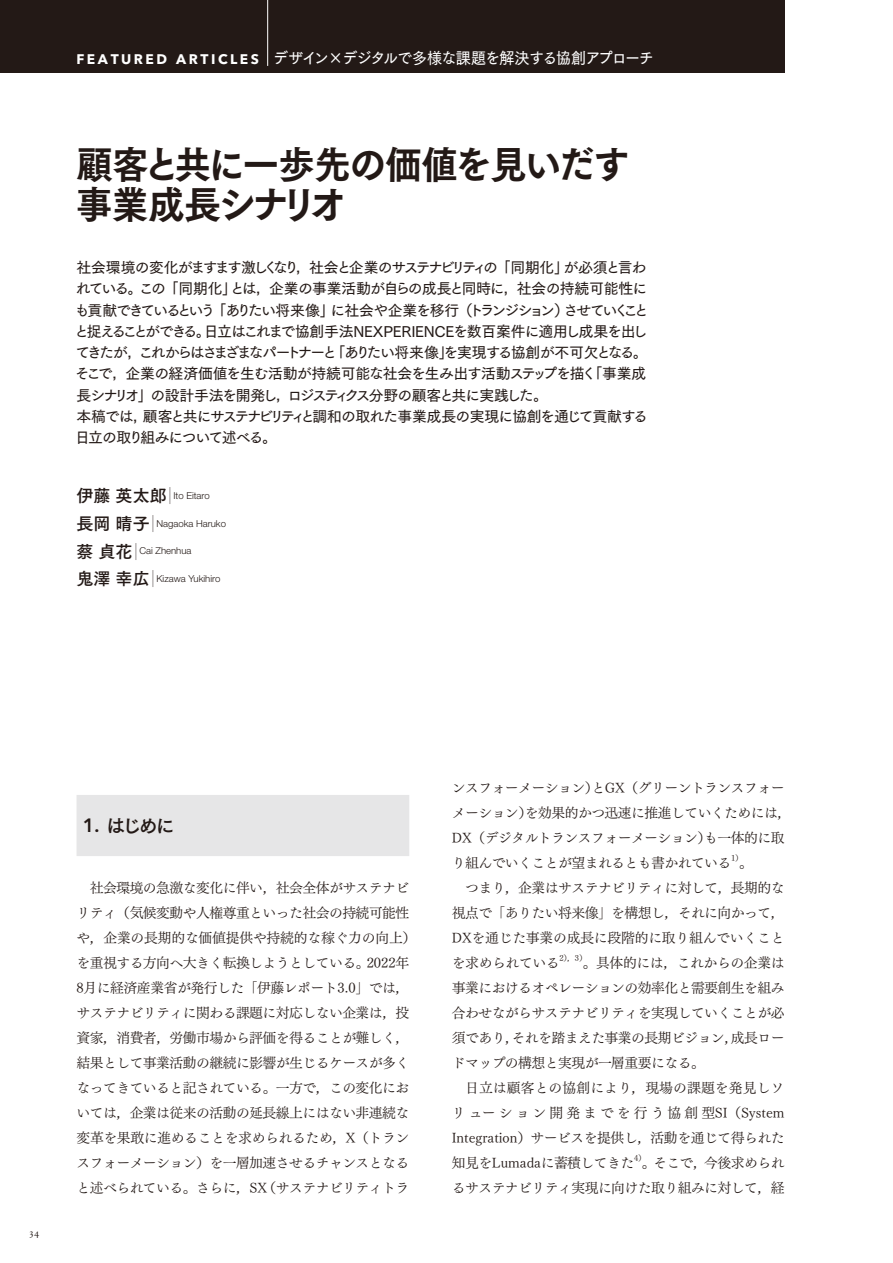
<style>
.page{position:relative;width:893px;height:1263px;background:#fff}
.page>*{position:absolute;margin:0;border:0;box-sizing:border-box;transform-origin:0 0}
.t1{font:38.25px/40.3px "Tsuku Go Pro E";letter-spacing:-.035em;color:#231916;scale:.95 1}
.t2{font:19.2px "Tsuku Go Pro B";color:#231916}
.t3{font:15.9px "Tsuku Go Pro D";letter-spacing:-.07em;color:#fff;scale:.95 1}
.t4{font:14.85px/21.3px "Tsuku Go Pro D";letter-spacing:-.08em;color:#231916}
.t5{font:13.8px/25px "Tsuku Min Pro R";letter-spacing:-.04em;color:#231916;text-align:justify}
.t6{font:13.8px "Tsuku Min Pro R";letter-spacing:-.015em;color:#231916}
.t7{font:10.65px "Adobe Garamond Pro";color:#231916}
.t8{font:300 9.6px "Helvetica Neue LT Std";color:#231916}
.t9{font:8.1px "Tsuku Min Pro R";color:#231916}
.s1{font-family:"Avenir Next LT Pro";font-weight:700;font-size:13.8px}
.s2{font-family:"Tsuku Go Pro B";font-weight:400;font-size:16.95px}
.s3{font-family:"Avenir Next LT Pro";font-weight:600}
</style>
<div class="page">
<div style="left:0;top:0;width:784px;height:72px;background:#231916"></div>
<hr style="left:267px;top:0;width:1px;height:66px;background:#fff">
<div style="left:77px;top:795px;width:332px;height:61px;background:#e6e6e7"></div>
<p class="t3" style="left:76px;top:45px;width:610px"><span class="s1">F E A T U R E D A R T I C L E S</span> デザイン×デジタルで多様な課題を解決する協創アプローチ</p>
<h1 class="t1" style="left:76px;top:140px;width:584px">顧客と共に一歩先の価値を見いだす事業成長シナリオ</h1>
<p class="t4" style="left:74px;top:255px;width:576px">社会環境の変化がますます激しくなり，社会と企業のサステナビリティの「同期化」が必須と言われている。この「同期化」とは，企業の事業活動が自らの成長と同時に，社会の持続可能性にも貢献できているという「ありたい将来像」に社会や企業を移行（トランジション）させていくことと捉えることができる。日立はこれまで協創手法NEXPERIENCEを数百案件に適用し成果を出してきたが，これからはさまざまなパートナーと「ありたい将来像」を実現する協創が不可欠となる。そこで，企業の経済価値を生む活動が持続可能な社会を生み出す活動ステップを描く「事業成長シナリオ」の設計手法を開発し，ロジスティクス分野の顧客と共に実践した。<br>本稿では，顧客と共にサステナビリティと調和の取れた事業成長の実現に協創を通じて貢献する日立の取り組みについて述べる。</p>
<p class="t8" style="left:77px;top:490px;width:135px"><span class="s2">伊藤 英太郎｜</span> Ito Eitaro</p>
<p class="t8" style="left:77px;top:517px;width:151px"><span class="s2">長岡 晴子｜</span> Nagaoka Haruko</p>
<p class="t8" style="left:77px;top:545px;width:116px"><span class="s2">蔡 貞花｜</span> Cai Zhenhua</p>
<p class="t8" style="left:77px;top:573px;width:145px"><span class="s2">鬼澤 幸広｜</span> Kizawa Yukihiro</p>
<p class="t7" style="left:30px;top:1226px;width:11px">34</p>
<h2 class="t2" style="left:83px;top:809px;width:94px"><span class="s3">1.</span> はじめに</h2>
<p class="t5" style="left:77px;top:873px;width:341px;text-align:center">社会環境の急激な変化に伴い，社会全体がサステナビ<br>リティ（気候変動や人権尊重といった社会の持続可能性や，企業の長期的な価値提供や持続的な稼ぐ力の向上）を重視する方向へ大きく転換しようとしている。2022年<br>8月に経済産業省が発行した「伊藤レポート3.0」では，サステナビリティに関わる課題に対応しない企業は，投資家，消費者，労働市場から評価を得ることが難しく，結果として事業活動の継続に影響が生じるケースが多くなってきていると記されている。一方で，この変化においては，企業は従来の活動の延長線上にはない非連続な変革を果敢に進めることを求められるため，X（トランスフォーメーション）を一層加速させるチャンスとなると述べられている。さらに，SX（サステナビリティトラ</p>
<p class="t5" style="left:452px;top:774px;width:341px;text-align:left">ンスフォーメーション）とGX（グリーントランスフォーメーション）を効果的かつ迅速に推進していくためには，<br>DX（デジタルトランスフォーメーション）も一体的に取り組んでいくことが望まれるとも書かれている</p>
<p class="t9" style="left:731px;top:851px;width:14px">1）</p>
<p class="t5" style="left:739px;top:848px;width:15px">。</p>
<p class="t5" style="left:465px;top:873px;width:321px">つまり，企業はサステナビリティに対して，長期的な</p>
<p class="t5" style="left:452px;top:898px;width:334px">視点で「ありたい将来像」を構想し，それに向かって，</p>
<p class="t6" style="left:452px;top:925px;width:334px">DXを通じた事業の成長に段階的に取り組んでいくこと</p>
<p class="t5" style="left:452px;top:948px;width:109px">を求められている</p>
<p class="t9" style="left:559px;top:951px;width:29px">2），3）</p>
<p class="t5" style="left:452px;top:948px;width:334px;text-indent:131px">。具体的には，これからの企業は事業におけるオペレーションの効率化と需要創生を組み合わせながらサステナビリティを実現していくことが必須であり，それを踏まえた事業の長期ビジョン，成長ロードマップの構想と実現が一層重要になる。</p>
<p class="t5" style="left:452px;top:1073px;width:334px;text-indent:13px">日立は顧客との協創により，現場の課題を発見しソリューション開発までを行う協創型SI（System Integration）サービスを提供し，活動を通じて得られた知見をLumadaに蓄積してきた</p>
<p class="t9" style="left:634px;top:1151px;width:14px">4）</p>
<p class="t5" style="left:452px;top:1148px;width:334px;text-align:right">。そこで，今後求められ<br>るサステナビリティ実現に向けた取り組みに対して，経</p>
</div>
